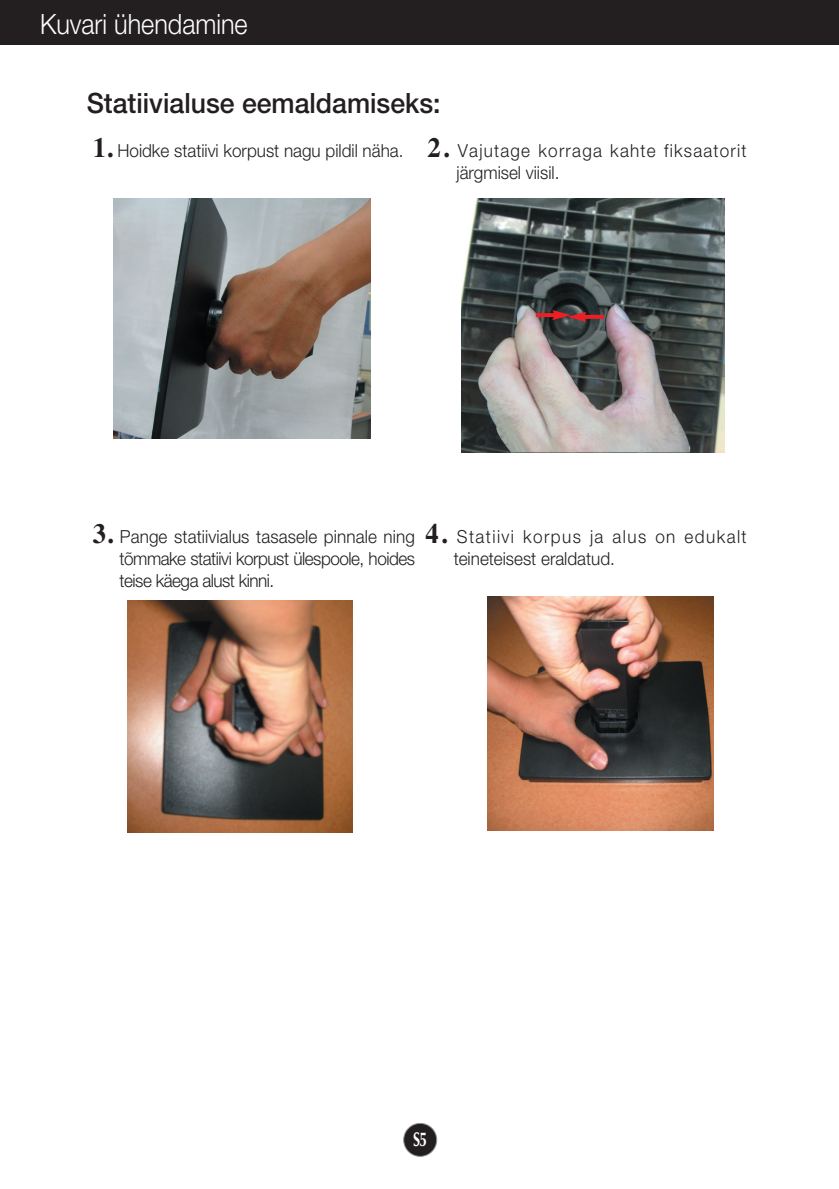
<style>
.page{position:relative;width:839px;height:1189px;background:#fff}
.page>*{position:absolute;margin:0;border:0;box-sizing:border-box;transform-origin:0 0}
.t1{font:500 28px "Helvetica Neue CE";color:#231f20;scale:.95 1}
.t2{font:300 28px "Helvetica Neue CE";color:#fff;scale:.9 1}
.t3{font:700 20px "Optima";color:#fff;scale:.7 1}
.t4{font:300 18px/22px "Helvetica Neue CE";color:#231f20;scale:.95 1}
.t5{font:300 18px/22px "Helvetica Neue CE";letter-spacing:.085em;color:#231f20;scale:.95 1}
.s1{font-family:"Times";font-weight:700;font-size:28px}
</style>
<div class="page">
<div style="left:0;top:0;width:839px;height:45px;background:#231f20"></div>
<div style="left:403px;top:1123px;width:34px;height:33px;background:#231f20;border-radius:50%"></div>
<div style="left:403px;top:1123px;width:34px;height:34px;border:2px solid #939598;border-radius:50%"></div>
<img style="left:127px;top:601px;width:225px;height:231px">
<img style="left:487px;top:597px;width:227px;height:233px">
<img style="left:113px;top:199px;width:257px;height:239px">
<img style="left:461px;top:198px;width:263px;height:254px">
<svg style="left:536px;top:313px;width:16px;height:4px"></svg>
<svg style="left:586px;top:315px;width:18px;height:4px"></svg>
<svg style="left:552px;top:310px;width:34px;height:12px"></svg>
<h1 class="t2" style="left:40px;top:14px;width:232px">Kuvari ühendamine</h1>
<h1 class="t1" style="left:87px;top:93px;width:374px">Statiivialuse eemaldamiseks:</h1>
<p class="t4" style="left:456px;top:141px;width:307px;text-indent:-364px"><span class="s1">1.</span> Hoidke statiivi korpust nagu pildil näha. <span class="s1">2.</span> Vajutage korraga kahte fiksaatorit järgmisel viisil.</p>
<p class="t4" style="left:120px;top:527px;width:312px;text-align:justify;text-indent:-27px"><span class="s1">3.</span> Pange statiivialus tasasele pinnale ning tõmmake statiivi korpust ülespoole, hoides teise käega alust kinni.</p>
<p class="t5" style="left:454px;top:527px;width:310px;text-indent:-28px"><span class="s1">4.</span> Statiivi korpus ja alus on edukalt teineteisest eraldatud.</p>
<p class="t3" style="left:413px;top:1131px;width:22px">S5</p>
</div>
